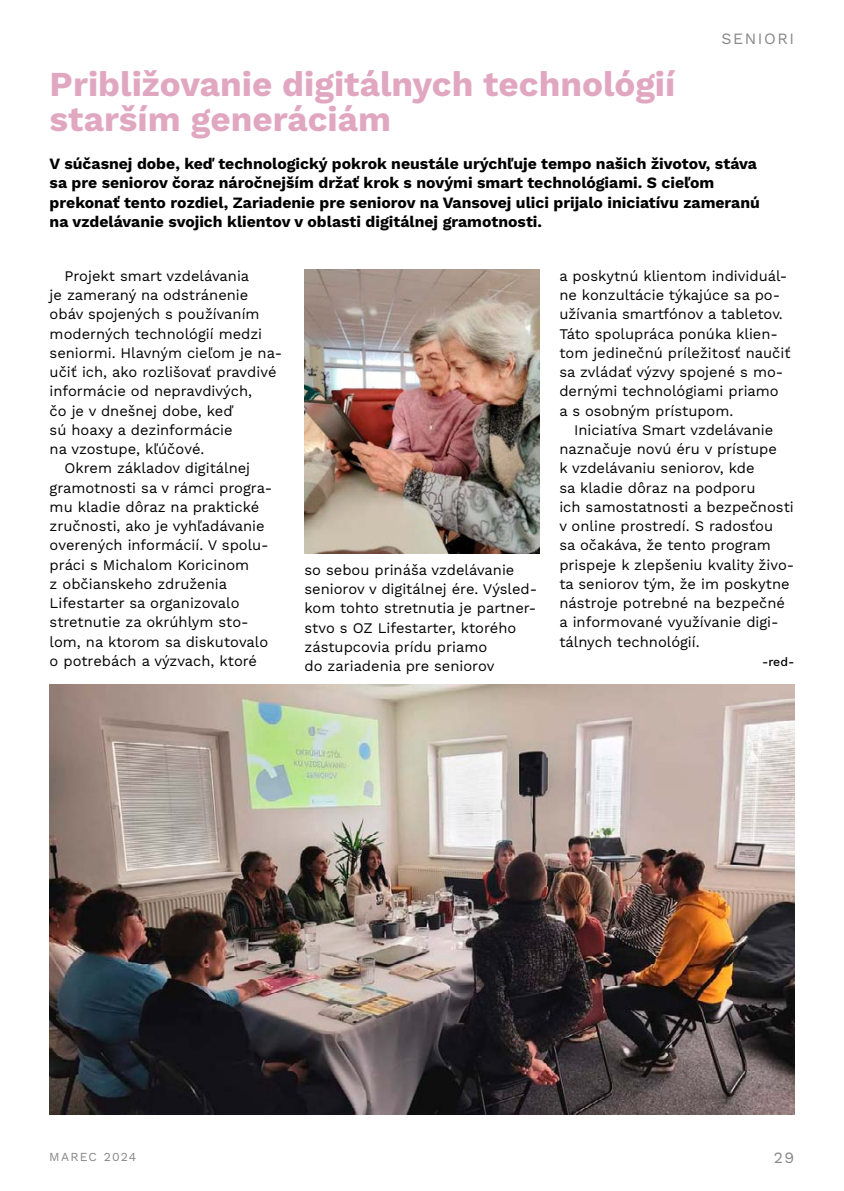
<style>
.page{position:relative;width:844px;height:1191px;background:#fff}
.page>*{position:absolute;margin:0;border:0;box-sizing:border-box;transform-origin:0 0}
.t1{font:700 35px/35px "Work Sans";color:#e1a7c1}
.t2{font:700 15.75px/19.2px "Work Sans";color:#020203}
.t3{font:15.75px "Work Sans";letter-spacing:.1em;color:#878787}
.t4{font:14.7px/19.2px "Work Sans";color:#000}
.t5{font:12.25px "Work Sans";letter-spacing:.1em;color:#878787}
.t6{font:500 12.25px "Work Sans";color:#000}
</style>
<div class="page">
<img style="left:50px;top:685px;width:744px;height:429px">
<img style="left:304px;top:270px;width:235px;height:284px">
<p class="t3" style="left:721px;top:27px;width:74px">SENIORI</p>
<h1 class="t1" style="left:50px;top:65px;width:627px">Približovanie digitálnych technológií starším generáciám</h1>
<p class="t2" style="left:50px;top:153px;width:711px">V súčasnej dobe, keď technologický pokrok neustále urýchľuje tempo našich životov, stáva sa pre seniorov čoraz náročnejším držať krok s novými smart technológiami. S cieľom prekonať tento rozdiel, Zariadenie pre seniorov na Vansovej ulici prijalo iniciatívu zameranú na vzdelávanie svojich klientov v oblasti digitálnej gramotnosti.</p>
<p class="t4" style="left:64px;top:265px;width:186px">Projekt smart vzdelávania</p>
<p class="t4" style="left:50px;top:285px;width:200px">je zameraný na odstránenie</p>
<p class="t4" style="left:50px;top:304px;width:211px">obáv spojených s používaním</p>
<p class="t4" style="left:50px;top:323px;width:214px">moderných technológií medzi</p>
<p class="t4" style="left:50px;top:342px;width:234px">seniormi. Hlavným cieľom je na-</p>
<p class="t4" style="left:50px;top:362px;width:228px">učiť ich, ako rozlišovať pravdivé</p>
<p class="t4" style="left:50px;top:381px;width:204px">informácie od nepravdivých,</p>
<p class="t4" style="left:50px;top:400px;width:185px">čo je v dnešnej dobe, keď</p>
<p class="t4" style="left:50px;top:419px;width:184px">sú hoaxy a dezinformácie</p>
<p class="t4" style="left:50px;top:439px;width:156px">na vzostupe, kľúčové.</p>
<p class="t4" style="left:64px;top:458px;width:187px">Okrem základov digitálnej</p>
<p class="t4" style="left:50px;top:477px;width:224px">gramotnosti sa v rámci progra-</p>
<p class="t4" style="left:50px;top:496px;width:211px">mu kladie dôraz na praktické</p>
<p class="t4" style="left:50px;top:516px;width:216px">zručnosti, ako je vyhľadávanie</p>
<p class="t4" style="left:50px;top:535px;width:220px">overených informácií. V spolu-</p>
<p class="t4" style="left:50px;top:554px;width:201px">práci s Michalom Koricinom</p>
<p class="t4" style="left:50px;top:573px;width:179px">z občianskeho združenia</p>
<p class="t4" style="left:50px;top:593px;width:191px">Lifestarter sa organizovalo</p>
<p class="t4" style="left:50px;top:612px;width:200px">stretnutie za okrúhlym sto-</p>
<p class="t4" style="left:50px;top:631px;width:220px">lom, na ktorom sa diskutovalo</p>
<p class="t4" style="left:50px;top:650px;width:209px">o potrebách a výzvach, ktoré</p>
<p class="t4" style="left:559px;top:265px;width:233px">a poskytnú klientom individuál&shy;ne konzultácie týkajúce sa po&shy;užívania smartfónov a tabletov.<br>Táto spolupráca ponúka klien&shy;tom jedinečnú príležitosť naučiť sa zvládať výzvy spojené s mo&shy;dernými technológiami priamo a s osobným prístupom.</p>
<p class="t4" style="left:559px;top:419px;width:236px;text-indent:15px">Iniciatíva Smart vzdelávanie naznačuje novú éru v prístupe<br>k vzdelávaniu seniorov, kde<br>sa kladie dôraz na podporu<br>ich samostatnosti a bezpečnosti v online prostredí. S radosťou<br>sa očakáva, že tento program prispeje k zlepšeniu kvality živo&shy;ta seniorov tým, že im poskytne nástroje potrebné na bezpečné a informované využívanie digi&shy;tálnych technológií.</p>
<p class="t6" style="left:761px;top:652px;width:34px">-red-</p>
<p class="t4" style="left:304px;top:559px;width:234px">so sebou prináša vzdelávanie seniorov v digitálnej ére. Výsled&shy;kom tohto stretnutia je partner&shy;stvo s OZ Lifestarter, ktorého zástupcovia prídu priamo<br>do zariadenia pre seniorov</p>
<p class="t5" style="left:49px;top:1147px;width:89px">MAREC 2024</p>
<p class="t3" style="left:773px;top:1146px;width:22px">29</p>
</div>
